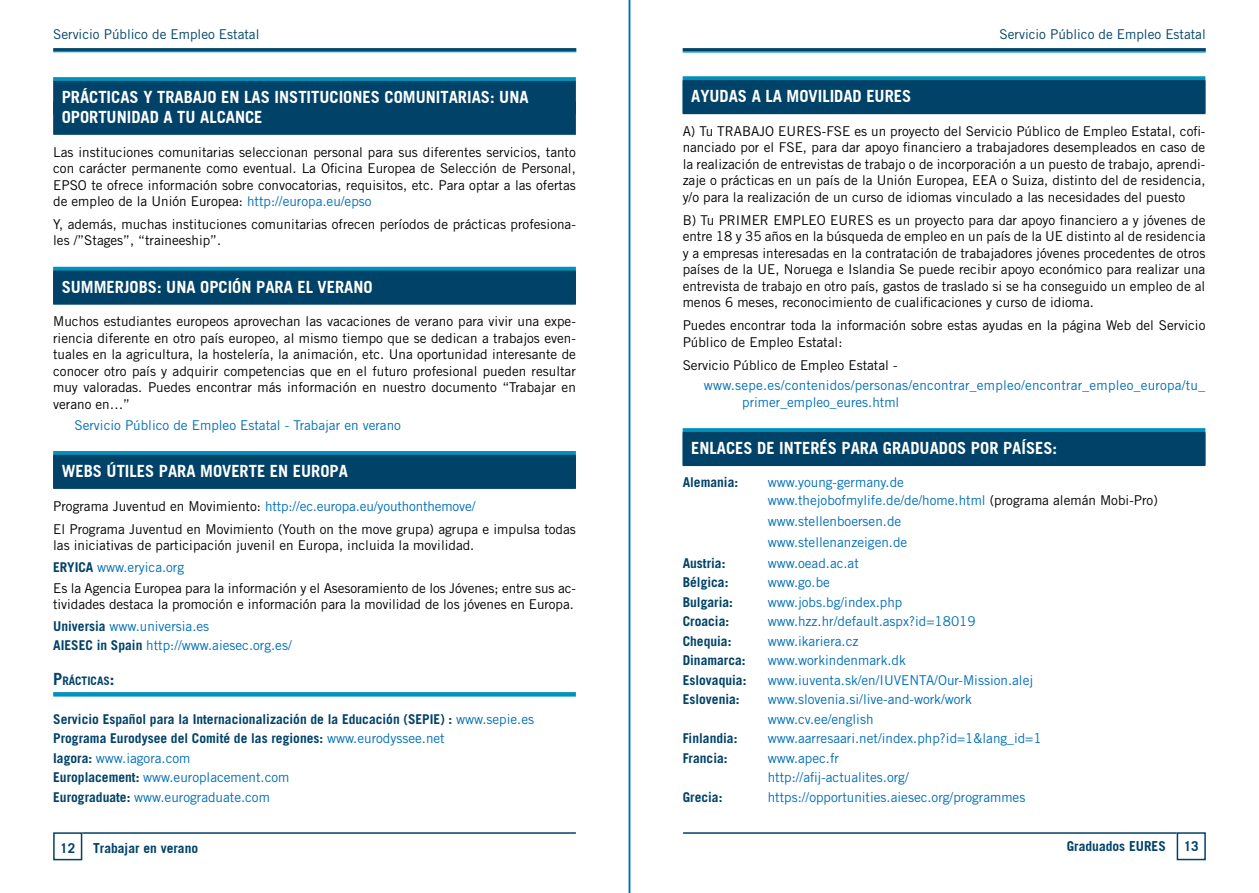
<style>
.page{position:relative;width:1259px;height:893px;background:#fff}
.page>*{position:absolute;margin:0;border:0;box-sizing:border-box;transform-origin:0 0}
.TITULAR_1{font:16.5px/19.8px "Trade Gothic BD Bold";color:#fff}
.TEXTO_NORMAL{font:13.5px/16.5px "Trade Gothic LT Std";color:#000;text-align:justify}
.TITULAR_5{font:13.5px "Trade Gothic LT Std";color:#006fb7}
.ENLACE_A_WEB{font:13.5px/16.5px "Trade Gothic LT Std";color:#006fb7}
.TITULAR_5-2{font:700 13.5px "Trade Gothic LT Std";color:#004268}
.TEXTO_NORMAL-2{font:13.5px "Trade Gothic LT Std";color:#006fb7}
.t1{font:13.5px "Trade Gothic LT Std";color:#004268}
.t2{font:13.5px "Trade Gothic BD Bold";color:#004268}
.TITULAR_3_A{font:11.55px "Trade Gothic BD Bold";color:#004268}
.s1{color:#006fb7}
.s2{color:#000}
.s3{font-weight:700;color:#004268}
.s4{font-size:16.5px}
.s5{font-weight:400;color:#006fb7}
</style>
<div class="page">
<div style="left:1176px;top:832px;width:29px;height:28px;border:2px solid #004268"></div>
<hr style="left:683px;top:832px;width:493px;height:2px;background:#004268">
<hr style="left:682px;top:48px;width:523px;height:3px;background:#004268">
<hr style="left:682px;top:51px;width:523px;height:2px;background:#0092bb">
<div style="left:53px;top:832px;width:29px;height:28px;border:2px solid #004268"></div>
<hr style="left:82px;top:832px;width:494px;height:2px;background:#004268">
<hr style="left:53px;top:48px;width:523px;height:3px;background:#004268">
<hr style="left:53px;top:51px;width:523px;height:1px;background:#0092bb">
<hr style="left:629px;top:0;width:1px;height:893px;background:#006fb7">
<div style="left:53px;top:77px;width:523px;height:5px;background:#0092bb"></div>
<div style="left:53px;top:81px;width:523px;height:33px;background:#004268"></div>
<div style="left:53px;top:102px;width:523px;height:33px;background:#004268"></div>
<svg style="left:53px;top:267px;width:523px;height:4px;fill:#0092bb"></svg>
<div style="left:53px;top:271px;width:523px;height:33px;background:#004268"></div>
<div style="left:53px;top:272px;width:523px;height:33px;background:#004268"></div>
<svg style="left:53px;top:451px;width:523px;height:4px;fill:#0092bb"></svg>
<div style="left:53px;top:455px;width:523px;height:33px;background:#004268"></div>
<div style="left:53px;top:456px;width:523px;height:33px;background:#004268"></div>
<div style="left:53px;top:692px;width:523px;height:5px;background:#0092bb"></div>
<div style="left:682px;top:76px;width:523px;height:5px;background:#0092bb"></div>
<div style="left:682px;top:80px;width:523px;height:33px;background:#04496e"></div>
<div style="left:682px;top:81px;width:523px;height:33px;background:#004268"></div>
<div style="left:682px;top:428px;width:523px;height:5px;background:#0092bb"></div>
<div style="left:682px;top:432px;width:523px;height:33px;background:#004268"></div>
<div style="left:682px;top:433px;width:523px;height:33px;background:#004268"></div>
<p class="t1" style="left:53px;top:26px;width:208px">Servicio Público de Empleo Estatal</p>
<p class="t1" style="left:999px;top:26px;width:208px">Servicio Público de Empleo Estatal</p>
<p class="TITULAR_1" style="left:62px;top:87px;width:468px">PRÁCTICAS Y TRABAJO EN LAS INSTITUCIONES COMUNITARIAS: UNA<br>OPORTUNIDAD A TU ALCANCE</p>
<p class="TEXTO_NORMAL" style="left:53px;top:143px;width:524px">Las instituciones comunitarias seleccionan personal para sus diferentes servicios, tanto con carácter permanente como eventual. La Oficina Europea de Selección de Personal, EPSO te ofrece información sobre convocatorias, requisitos, etc. Para optar a las ofertas de empleo de la Unión Europea: <span class="s1">http://europa.eu/epso</span></p>
<p class="TEXTO_NORMAL" style="left:53px;top:216px;width:524px">Y, además, muchas instituciones comunitarias ofrecen períodos de prácticas profesiona&shy;les /”Stages”, “traineeship”.</p>
<p class="TITULAR_1" style="left:62px;top:277px;width:312px">SUMMERJOBS: UNA OPCIÓN PARA EL VERANO</p>
<p class="TEXTO_NORMAL" style="left:53px;top:313px;width:524px">Muchos estudiantes europeos aprovechan las vacaciones de verano para vivir una expe&shy;riencia diferente en otro país europeo, al mismo tiempo que se dedican a trabajos even&shy;tuales en la agricultura, la hostelería, la animación, etc. Una oportunidad interesante de conocer otro país y adquirir competencias que en el futuro profesional pueden resultar muy valoradas. Puedes encontrar más información en nuestro documento “Trabajar en verano en…”</p>
<p class="ENLACE_A_WEB" style="left:74px;top:416px;width:328px">Servicio Público de Empleo Estatal - Trabajar en verano</p>
<p class="TITULAR_1" style="left:62px;top:461px;width:288px">WEBS ÚTILES PARA MOVERTE EN EUROPA</p>
<p class="TEXTO_NORMAL-2" style="left:53px;top:498px;width:424px"><span class="s2">Programa Juventud en Movimiento:</span> http://ec.europa.eu/youthonthemove/</p>
<p class="TEXTO_NORMAL" style="left:53px;top:520px;width:524px">El Programa Juventud en Movimiento (Youth on the move grupa) agrupa e impulsa todas las iniciativas de participación juvenil en Europa, incluida la movilidad.</p>
<p class="TITULAR_5" style="left:53px;top:559px;width:133px"><span class="s3">ERYICA</span> www.eryica.org</p>
<p class="TEXTO_NORMAL" style="left:53px;top:580px;width:524px">Es la Agencia Europea para la información y el Asesoramiento de los Jóvenes; entre sus ac&shy;tividades destaca la promoción e información para la movilidad de los jóvenes en Europa.</p>
<p class="TITULAR_5" style="left:53px;top:618px;width:157px"><span class="s3">Universia</span> www.universia.es</p>
<p class="TITULAR_5" style="left:53px;top:637px;width:240px"><span class="s3">AIESEC in Spain</span> http://www.aiesec.org.es/</p>
<p class="TITULAR_3_A" style="left:53px;top:674px;width:63px"><span class="s4">P</span>RÁCTICAS<span class="s4">:</span></p>
<p class="TITULAR_5-2" style="left:53px;top:710px;width:482px">Servicio Español para la Internacionalización de la Educación (SEPIE) : <span class="s5">www.sepie.es</span></p>
<p class="TITULAR_5-2" style="left:53px;top:730px;width:393px">Programa Eurodysee del Comité de las regiones: <span class="s5">www.eurodyssee.net</span></p>
<p class="TITULAR_5" style="left:53px;top:750px;width:139px"><span class="s3">Iagora:</span> www.iagora.com</p>
<p class="TITULAR_5" style="left:53px;top:769px;width:238px"><span class="s3">Europlacement:</span> www.europlacement.com</p>
<p class="TITULAR_5" style="left:53px;top:789px;width:218px"><span class="s3">Eurograduate:</span> www.eurograduate.com</p>
<p class="TITULAR_1" style="left:691px;top:86px;width:222px">AYUDAS A LA MOVILIDAD EURES</p>
<p class="TEXTO_NORMAL" style="left:682px;top:123px;width:524px">A) Tu TRABAJO EURES-FSE es un proyecto del Servicio Público de Empleo Estatal, cofi&shy;nanciado por el FSE, para dar apoyo financiero a trabajadores desempleados en caso de la realización de entrevistas de trabajo o de incorporación a un puesto de trabajo, aprendi&shy;zaje o prácticas en un país de la Unión Europea, EEA o Suiza, distinto del de residencia, y/o para la realización de un curso de idiomas vinculado a las necesidades del puesto</p>
<p class="TEXTO_NORMAL" style="left:682px;top:212px;width:524px">B) Tu PRIMER EMPLEO EURES es un proyecto para dar apoyo financiero a y jóvenes de entre 18 y 35 años en la búsqueda de empleo en un país de la UE distinto al de residencia y a empresas interesadas en la contratación de trabajadores jóvenes procedentes de otros países de la UE, Noruega e Islandia Se puede recibir apoyo económico para realizar una entrevista de trabajo en otro país, gastos de traslado si se ha conseguido un empleo de al menos 6 meses, reconocimiento de cualificaciones y curso de idioma.</p>
<p class="TEXTO_NORMAL" style="left:682px;top:317px;width:524px">Puedes encontrar toda la información sobre estas ayudas en la página Web del Servicio<br>Público de Empleo Estatal:</p>
<p class="TEXTO_NORMAL" style="left:682px;top:356px;width:216px">Servicio Público de Empleo Estatal -</p>
<p class="ENLACE_A_WEB" style="left:742px;top:377px;width:464px;text-indent:-38px">www.sepe.es/contenidos/personas/encontrar_empleo/encontrar_empleo_europa/tu_ primer_empleo_eures.html</p>
<p class="TITULAR_1" style="left:691px;top:438px;width:367px">ENLACES DE INTERÉS PARA GRADUADOS POR PAÍSES:</p>
<p class="TITULAR_5-2" style="left:682px;top:473px;width:57px">Alemania:</p>
<p class="TITULAR_5" style="left:767px;top:474px;width:138px">www.young-germany.de</p>
<p class="ENLACE_A_WEB" style="left:767px;top:492px;width:391px">www.thejobofmylife.de/de/home.html <span class="s2">(programa alemán Mobi-Pro)</span></p>
<p class="ENLACE_A_WEB" style="left:767px;top:513px;width:135px">www.stellenboersen.de</p>
<p class="ENLACE_A_WEB" style="left:767px;top:533px;width:141px">www.stellenanzeigen.de</p>
<p class="TITULAR_5-2" style="left:682px;top:554px;width:44px">Austria:</p>
<p class="TITULAR_5" style="left:767px;top:555px;width:93px">www.oead.ac.at</p>
<p class="TITULAR_5-2" style="left:682px;top:574px;width:47px">Bélgica:</p>
<p class="TITULAR_5" style="left:767px;top:574px;width:64px">www.go.be</p>
<p class="TITULAR_5-2" style="left:682px;top:593px;width:52px">Bulgaria:</p>
<p class="TITULAR_5" style="left:767px;top:594px;width:136px">www.jobs.bg/index.php</p>
<p class="TITULAR_5-2" style="left:682px;top:613px;width:48px">Croacia:</p>
<p class="TITULAR_5" style="left:767px;top:613px;width:209px">www.hzz.hr/default.aspx?id=18019</p>
<p class="TITULAR_5-2" style="left:682px;top:632px;width:50px">Chequia:</p>
<p class="TITULAR_5" style="left:767px;top:633px;width:92px">www.ikariera.cz</p>
<p class="TITULAR_5-2" style="left:682px;top:652px;width:65px">Dinamarca:</p>
<p class="TITULAR_5" style="left:767px;top:652px;width:140px">www.workindenmark.dk</p>
<p class="TITULAR_5-2" style="left:682px;top:671px;width:65px">Eslovaquia:</p>
<p class="TITULAR_5" style="left:767px;top:672px;width:267px">www.iuventa.sk/en/IUVENTA/Our-Mission.alej</p>
<p class="TITULAR_5-2" style="left:682px;top:691px;width:58px">Eslovenia:</p>
<p class="TITULAR_5" style="left:767px;top:691px;width:206px">www.slovenia.si/live-and-work/work</p>
<p class="TITULAR_5" style="left:767px;top:711px;width:107px">www.cv.ee/english</p>
<p class="TITULAR_5-2" style="left:682px;top:730px;width:56px">Finlandia:</p>
<p class="TITULAR_5" style="left:767px;top:730px;width:275px">www.aarresaari.net/index.php?id=1&amp;lang_id=1</p>
<p class="TITULAR_5-2" style="left:682px;top:749px;width:46px">Francia:</p>
<p class="TITULAR_5" style="left:767px;top:750px;width:73px">www.apec.fr</p>
<p class="TITULAR_5" style="left:767px;top:769px;width:142px">http://afij-actualites.org/</p>
<p class="TITULAR_5-2" style="left:682px;top:788px;width:41px">Grecia:</p>
<p class="TITULAR_5" style="left:767px;top:789px;width:259px">https://opportunities.aiesec.org/programmes</p>
<p class="t2" style="left:60px;top:840px;width:17px">12</p>
<p class="t2" style="left:93px;top:840px;width:106px">Trabajar en verano</p>
<p class="t2" style="left:1066px;top:838px;width:101px">Graduados EURES</p>
<p class="t2" style="left:1183px;top:838px;width:17px">13</p>
</div>
